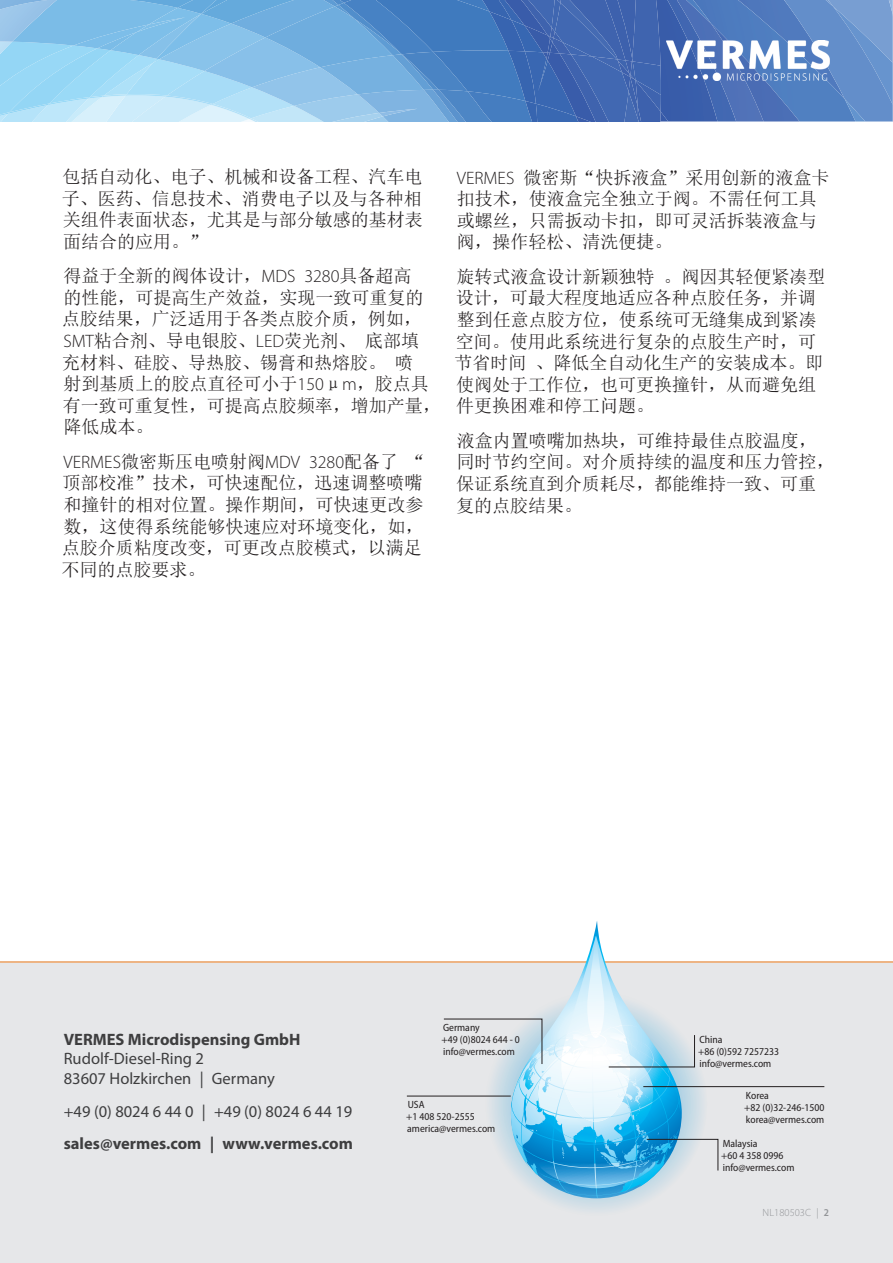
<style>
.page{position:relative;width:893px;height:1263px;background:#fff}
.page>*{position:absolute;margin:0;border:0;box-sizing:border-box;transform-origin:0 0}
.body{font:18px/21.6px "Sim Sun";color:#231f20}
.t1{font:16.5px/19.8px "Myriad Pro";color:#3e3e3f}
.t2{font:700 16.5px "Myriad Pro";color:#3e3e3f}
.t3{font:semi-condensed 10.5px/12px "Myriad Pro";color:#231f20}
.t4{font:300 10.5px "Myriad Pro";color:#939598}
.s1{font-family:"Myriad Pro";font-weight:300}
.s2{font-weight:600;font-stretch:semi-condensed}
</style>
<div class="page">
<svg style="left:0;top:0;width:893px;height:122px;background:#6c9dd2"></svg>
<img style="left:666px;top:41px;width:163px;height:39px">
<div style="left:0;top:962px;width:893px;height:301px;background:#e6e7e9"></div>
<hr style="left:0;top:962px;width:893px;height:1px;background:#f58220">
<svg style="left:548px;top:1198px;width:97px;height:12px"></svg>
<svg style="left:511px;top:921px;width:171px;height:67px"></svg>
<hr style="left:407px;top:1096px;width:104px;height:1px;background:#231f20">
<hr style="left:643px;top:1086px;width:181px;height:1px;background:#231f20">
<svg style="left:443px;top:988px;width:275px;height:210px"></svg>
<p class="body" style="left:62px;top:166px;width:362px;text-align:justify">包括自动化、电子、机械和设备工程、汽车电子、医药、信息技术、消费电子以及与各种相关组件表面状态，尤其是与部分敏感的基材表面结合的应用。”</p>
<p class="body" style="left:62px;top:265px;width:381px">得益于全新的阀体设计，<span class="s1">MDS 3280</span>具备超高<br>的性能，可提高生产效益，实现一致可重复的点胶结果，广泛适用于各类点胶介质，例如，<br><span class="s1">SMT</span>粘合剂、导电银胶、<span class="s1">LED</span>荧光剂、 底部填<br>充材料、硅胶、导热胶、锡膏和热熔胶。 喷<br>射到基质上的胶点直径可小于<span class="s1">150</span>μ<span class="s1">m</span>，胶点具有一致可重复性，可提高点胶频率，增加产量，降低成本。</p>
<p class="body" style="left:61px;top:450px;width:365px"><span class="s1">VERMES</span>微密斯压电喷射阀<span class="s1">MDV 3280</span>配备了 “顶部校准”技术，可快速配位，迅速调整喷嘴和撞针的相对位置。操作期间，可快速更改参数，这使得系统能够快速应对环境变化，如，点胶介质粘度改变，可更改点胶模式，以满足不同的点胶要求。</p>
<p class="body" style="left:457px;top:166px;width:374px"><span class="s1">VERMES</span> 微密斯“快拆液盒”采用创新的液盒卡扣技术，使液盒完全独立于阀。不需任何工具或螺丝，只需扳动卡扣，即可灵活拆装液盒与阀，操作轻松、清洗便捷。</p>
<p class="body" style="left:454px;top:265px;width:373px">旋转式液盒设计新颖独特 。阀因其轻便紧凑型设计，可最大程度地适应各种点胶任务，并调整到任意点胶方位，使系统可无缝集成到紧凑空间。使用此系统进行复杂的点胶生产时，可节省时间 、降低全自动化生产的安装成本。即使阀处于工作位，也可更换撞针，从而避免组件更换困难和停工问题。</p>
<p class="body" style="left:456px;top:429px;width:380px">液盒内置喷嘴加热块，可维持最佳点胶温度，同时节约空间。对介质持续的温度和压力管控，保证系统直到介质耗尽，都能维持一致、可重复的点胶结果。</p>
<p class="t2" style="left:64px;top:1028px;width:238px">VERMES Microdispensing GmbH</p>
<p class="t1" style="left:64px;top:1048px;width:213px">Rudolf-Diesel-Ring 2<br>83607 Holzkirchen | Germany</p>
<p class="t1" style="left:64px;top:1101px;width:290px">+49 (0) 8024 6 44 0 | +49 (0) 8024 6 44 19</p>
<p class="t2" style="left:64px;top:1133px;width:291px">sales@vermes.com | www.vermes.com</p>
<p class="t3" style="left:442px;top:1021px;width:80px">Germany<br>+49 (0)8024 644 - 0 info@vermes.com</p>
<p class="t3" style="left:698px;top:1033px;width:82px">China<br>+86 (0)592 7257233 info@vermes.com</p>
<p class="t3" style="left:406px;top:1098px;width:91px">USA<br>+1 408 520-2555 america@vermes.com</p>
<p class="t3" style="left:744px;top:1089px;width:82px">Korea<br>+82 (0)32-246-1500 korea@vermes.com</p>
<p class="t3" style="left:721px;top:1137px;width:75px">Malaysia<br>+60 4 358 0996 info@vermes.com</p>
<p class="t4" style="left:763px;top:1206px;width:68px">NL180503C | <span class="s2">2</span></p>
</div>
